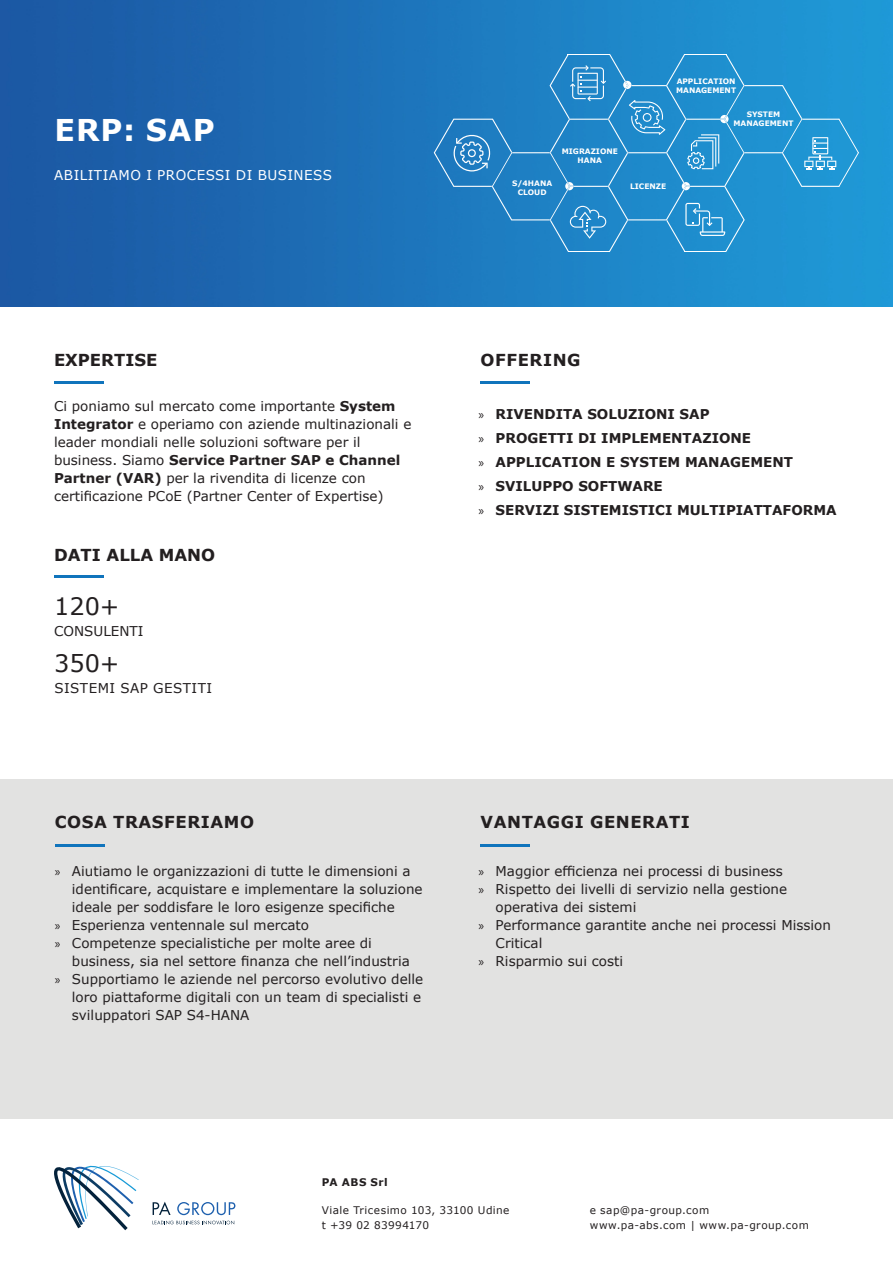
<style>
.page{position:relative;width:893px;height:1263px;background:#fff}
.page>*{position:absolute;margin:0;border:0;box-sizing:border-box;transform-origin:0 0}
.t1{font:700 30px "Verdana";letter-spacing:.035em;color:#fff}
.t2{font:24px "Verdana";color:#231f20}
.t3{font:700 16.5px "Verdana";letter-spacing:.035em;color:#231f20}
.t4{font:700 16.5px "Verdana";color:#231f20}
.t5{font:13.5px/18px "Verdana";color:#231f20}
.t6{font:700 13.5px "Verdana";color:#231f20}
.t7{font:13.5px "Verdana";letter-spacing:.035em;color:#fff}
.t8{font:13.5px "Verdana";letter-spacing:.035em;color:#231f20}
.Copy_Text_9pt{font:10.5px "Verdana";letter-spacing:.04em;color:#231f20}
.Copy_Text_9pt-2{font:700 10.5px "Verdana";letter-spacing:.05em;color:#231f20}
.t9{font:700 7.5px "Verdana";color:#fff}
.s1{font-weight:700}
.s2{font-family:"Myriad Pro";font-weight:400}
.s3{font-family:"Myriad Pro"}
</style>
<div class="page">
<img style="left:0;top:0;width:893px;height:306px">
<hr style="left:54px;top:381px;width:49px;height:3px;background:#1074bc">
<hr style="left:480px;top:381px;width:50px;height:3px;background:#1074bc">
<div style="left:0;top:779px;width:893px;height:339px;background:#e2e2e1"></div>
<hr style="left:480px;top:844px;width:50px;height:2px;background:#1074bc">
<hr style="left:56px;top:844px;width:49px;height:2px;background:#1074bc">
<svg style="left:54px;top:1165px;width:85px;height:65px"></svg>
<svg style="left:153px;top:1201px;width:82px;height:23px"></svg>
<hr style="left:54px;top:576px;width:49px;height:2px;background:#1074bc">
<svg style="left:434px;top:54px;width:425px;height:198px;background:#288ecc"></svg>
<p class="t1" style="left:55px;top:108px;width:162px">ERP: SAP</p>
<p class="t7" style="left:54px;top:166px;width:279px">ABILITIAMO I PROCESSI DI BUSINESS</p>
<p class="t9" style="left:512px;top:178px;width:42px">S/4HANA</p>
<p class="t9" style="left:518px;top:187px;width:30px">CLOUD</p>
<p class="t9" style="left:562px;top:145px;width:58px">MIGRAZIONE</p>
<p class="t9" style="left:578px;top:154px;width:26px">HANA</p>
<p class="t9" style="left:677px;top:76px;width:60px">APPLICATION</p>
<p class="t9" style="left:676px;top:85px;width:62px">MANAGEMENT</p>
<p class="t9" style="left:747px;top:109px;width:35px">SYSTEM</p>
<p class="t9" style="left:733px;top:118px;width:62px">MANAGEMENT</p>
<p class="t9" style="left:630px;top:181px;width:38px">LICENZE</p>
<p class="t4" style="left:54px;top:348px;width:105px">EXPERTISE</p>
<p class="t3" style="left:481px;top:348px;width:102px">OFFERING</p>
<p class="t5" style="left:54px;top:397px;width:343px">Ci poniamo sul mercato come importante <span class="s1">System</span></p>
<p class="t5" style="left:54px;top:415px;width:359px"><span class="s1">Integrator</span> e operiamo con aziende multinazionali e</p>
<p class="t5" style="left:54px;top:433px;width:348px">leader mondiali nelle soluzioni software per il business. Siamo <span class="s1">Service Partner SAP e Channel Partner (VAR)</span> per la rivendita di licenze con certificazione PCoE (Partner Center of Expertise)</p>
<p class="t4" style="left:54px;top:543px;width:163px">DATI ALLA MANO</p>
<p class="t2" style="left:54px;top:589px;width:67px">120+</p>
<p class="t5" style="left:54px;top:622px;width:91px">CONSULENTI</p>
<p class="t2" style="left:54px;top:646px;width:67px">350+</p>
<p class="t8" style="left:54px;top:679px;width:159px">SISTEMI SAP GESTITI</p>
<p class="t6" style="left:479px;top:405px;width:232px"><span class="s2">»</span> RIVENDITA SOLUZIONI SAP</p>
<p class="t6" style="left:479px;top:429px;width:274px"><span class="s2">»</span> PROGETTI DI IMPLEMENTAZIONE</p>
<p class="t6" style="left:479px;top:453px;width:316px"><span class="s2">»</span> APPLICATION E SYSTEM MANAGEMENT</p>
<p class="t6" style="left:479px;top:477px;width:186px"><span class="s2">»</span> SVILUPPO SOFTWARE</p>
<p class="t6" style="left:479px;top:501px;width:360px"><span class="s2">»</span> SERVIZI SISTEMISTICI MULTIPIATTAFORMA</p>
<p class="t3" style="left:55px;top:810px;width:201px">COSA TRASFERIAMO</p>
<p class="t3" style="left:481px;top:810px;width:211px">VANTAGGI GENERATI</p>
<p class="t5" style="left:72px;top:861px;width:352px;text-indent:-17px"><span class="s3">»</span> Aiutiamo le organizzazioni di tutte le dimensioni a identificare, acquistare e implementare la soluzione ideale per soddisfare le loro esigenze specifiche</p>
<p class="t5" style="left:55px;top:915px;width:256px"><span class="s3">»</span> Esperienza ventennale sul mercato</p>
<p class="t5" style="left:72px;top:933px;width:339px;text-indent:-17px"><span class="s3">»</span> Competenze specialistiche per molte aree di business, sia nel settore finanza che nell’industria</p>
<p class="t5" style="left:72px;top:969px;width:353px;text-indent:-17px"><span class="s3">»</span> Supportiamo le aziende nel percorso evolutivo delle loro piattaforme digitali con un team di specialisti e sviluppatori SAP S4-HANA</p>
<p class="t5" style="left:479px;top:861px;width:306px"><span class="s3">»</span> Maggior efficienza nei processi di business</p>
<p class="t5" style="left:496px;top:879px;width:293px;text-indent:-17px"><span class="s3">»</span> Rispetto dei livelli di servizio nella gestione operativa dei sistemi</p>
<p class="t5" style="left:496px;top:915px;width:337px;text-indent:-17px"><span class="s3">»</span> Performance garantite anche nei processi Mission<br>Critical</p>
<p class="t5" style="left:479px;top:951px;width:146px"><span class="s3">»</span> Risparmio sui costi</p>
<p class="Copy_Text_9pt-2" style="left:322px;top:1175px;width:67px">PA ABS Srl</p>
<p class="Copy_Text_9pt" style="left:322px;top:1202px;width:189px">Viale Tricesimo 103, 33100 Udine</p>
<p class="Copy_Text_9pt" style="left:322px;top:1217px;width:109px">t +39 02 83994170</p>
<p class="Copy_Text_9pt" style="left:590px;top:1203px;width:121px">e sap@pa-group.com</p>
<p class="Copy_Text_9pt" style="left:590px;top:1218px;width:221px">www.pa-abs.com | www.pa-group.com</p>
</div>
